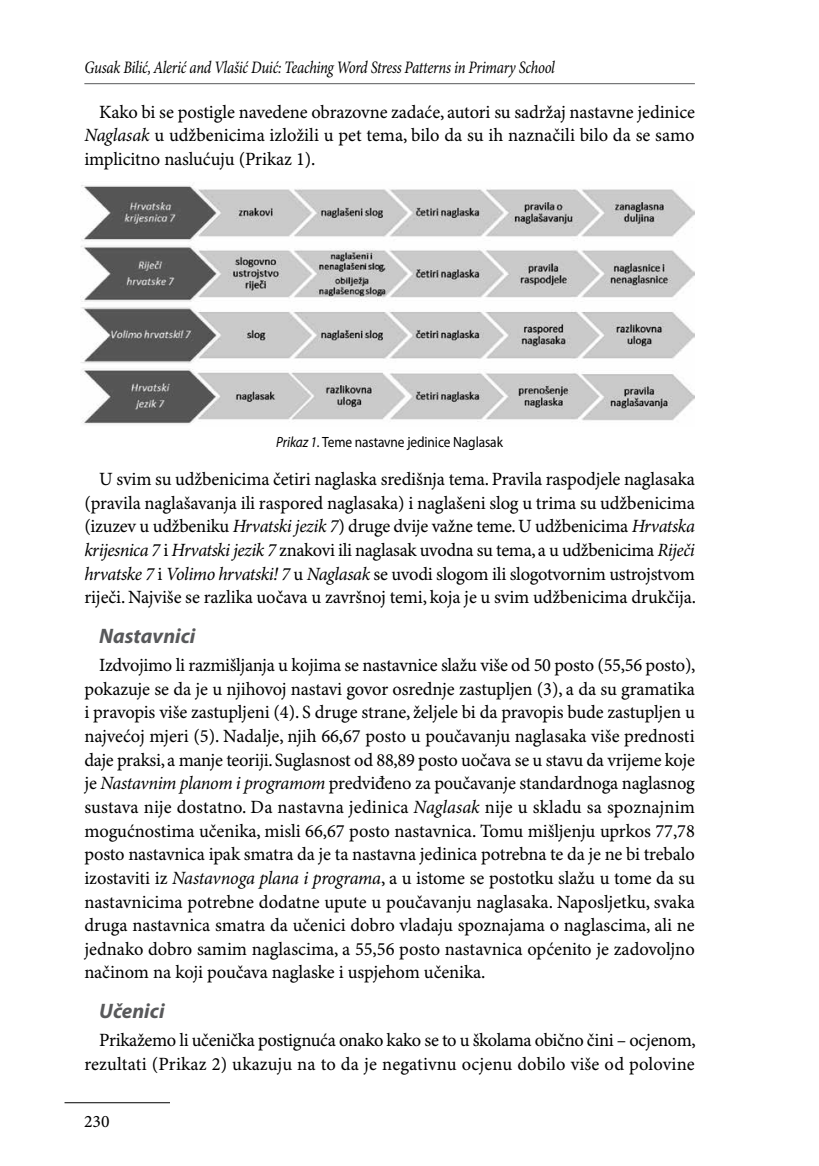
<style>
.page{position:relative;width:819px;height:1166px;background:#fff}
.page>*{position:absolute;margin:0;border:0;box-sizing:border-box;transform-origin:0 0}
.t1{font:italic 700 21px "Myriad Pro";color:#58595b}
.t2{font:18.72px/23.6px "Minion Pro Capt";letter-spacing:-.01em;color:#000;text-align:justify}
.t3{font:italic 17.5px "Minion Pro";letter-spacing:-.02em;color:#000;scale:.84 1}
.t4{font:17.5px "Minion Pro Capt";color:#000}
.t5{font:14.88px "Myriad Pro";letter-spacing:-.005em;color:#000;scale:.9 1}
.s1{font-family:"Minion Pro";font-style:italic}
.s2{font-style:italic}
</style>
<div class="page">
<hr style="left:84px;top:83px;width:610px;height:1px;background:#58595b">
<hr style="left:64px;top:1102px;width:106px;height:1px;background:#000">
<img style="left:81px;top:185px;width:613px;height:240px">
<p class="t3" style="left:84px;top:57px;width:561px">Gusak Bilić, Alerić and Vlašić Duić: Teaching Word Stress Patterns in Primary School</p>
<p class="t2" style="left:84px;top:101px;width:612px;text-indent:15px">Kako bi se postigle navedene obrazovne zadaće, autori su sadržaj nastavne jedinice <span class="s1">Naglasak</span> u udžbenicima izložili u pet tema, bilo da su ih naznačili bilo da se samo implicitno naslućuju (Prikaz 1).</p>
<p class="t5" style="left:276px;top:433px;width:253px"><span class="s2">Prikaz 1.</span> Teme nastavne jedinice Naglasak</p>
<p class="t2" style="left:84px;top:468px;width:613px;text-indent:15px">U svim su udžbenicima četiri naglaska središnja tema. Pravila raspodjele naglasaka (pravila naglašavanja ili raspored naglasaka) i naglašeni slog u trima su udžbenicima (izuzev u udžbeniku <span class="s1">Hrvatski jezik 7</span>) druge dvije važne teme. U udžbenicima <span class="s1">Hrvatska krijesnica 7</span> i <span class="s1">Hrvatski jezik 7</span> znakovi ili naglasak uvodna su tema, a u udžbenicima <span class="s1">Riječi hrvatske 7</span> i <span class="s1">Volimo hrvatski! 7</span> u <span class="s1">Naglasak</span> se uvodi slogom ili slogotvornim ustrojstvom riječi. Najviše se razlika uočava u završnoj temi, koja je u svim udžbenicima drukčija.</p>
<p class="t1" style="left:99px;top:624px;width:98px">Nastavnici</p>
<p class="t2" style="left:84px;top:654px;width:612px;text-indent:15px">Izdvojimo li razmišljanja u kojima se nastavnice slažu više od 50 posto (55,56 posto), pokazuje se da je u njihovoj nastavi govor osrednje zastupljen (3), a da su gramatika i pravopis više zastupljeni (4). S druge strane, željele bi da pravopis bude zastupljen u najvećoj mjeri (5). Nadalje, njih 66,67 posto u poučavanju naglasaka više prednosti daje praksi, a manje teoriji. Suglasnost od 88,89 posto uočava se u stavu da vrijeme koje je <span class="s1">Nastavnim planom i programom</span> predviđeno za poučavanje standardnoga naglasnog sustava nije dostatno. Da nastavna jedinica <span class="s1">Naglasak</span> nije u skladu sa spoznajnim mogućnostima učenika, misli 66,67 posto nastavnica. Tomu mišljenju uprkos 77,78 posto nastavnica ipak smatra da je ta nastavna jedinica potrebna te da je ne bi trebalo izostaviti iz <span class="s1">Nastavnoga plana i programa</span>, a u istome se postotku slažu u tome da su nastavnicima potrebne dodatne upute u poučavanju naglasaka. Naposljetku, svaka druga nastavnica smatra da učenici dobro vladaju spoznajama o naglascima, ali ne jednako dobro samim naglascima, a 55,56 posto nastavnica općenito je zadovoljno načinom na koji poučava naglaske i uspjehom učenika.</p>
<p class="t1" style="left:99px;top:999px;width:67px">Učenici</p>
<p class="t2" style="left:84px;top:1029px;width:613px;text-align:right">Prikažemo li učenička postignuća onako kako se to u školama obično čini – ocjenom, rezultati (Prikaz 2) ukazuju na to da je negativnu ocjenu dobilo više od polovine</p>
<p class="t4" style="left:84px;top:1110px;width:27px">230</p>
</div>
